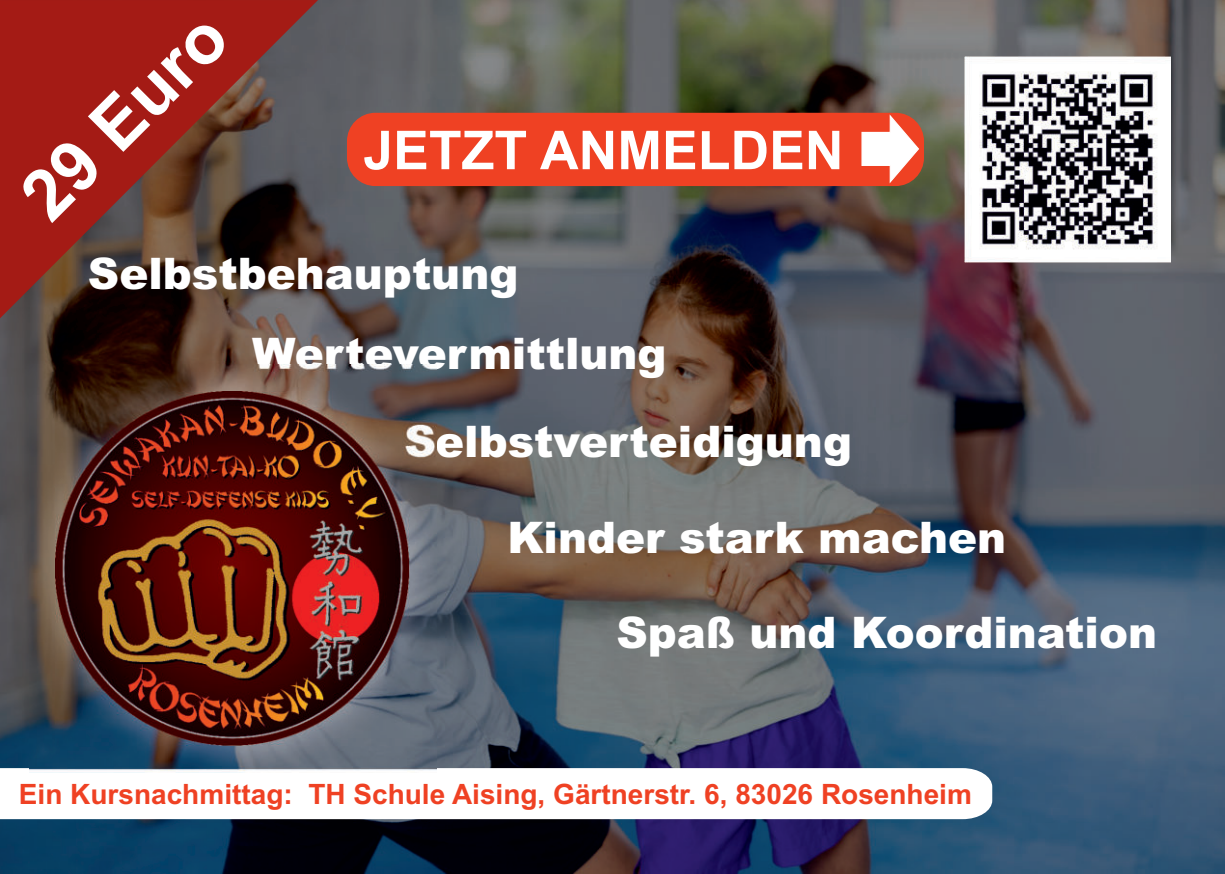
<style>
.page{position:relative;width:1225px;height:874px;background:#fff}
.page>*{position:absolute;margin:0;border:0;box-sizing:border-box;transform-origin:0 0}
.t1{font:700 70px "Arial";color:#fff}
.t2{font:700 53.6px "Arial";color:#fff}
.t3{font:900 43.6px/80.4px "Arial";color:#fff}
.t4{font:700 28px "Arial";color:#ef4123}
</style>
<div class="page">
<img style="left:0;top:0;width:1225px;height:873px">
<svg style="left:0;top:767px;width:992px;height:51px"></svg>
<div style="left:347px;top:113px;width:577px;height:73px;background:#ef4123;border-radius:28px"></div>
<svg style="left:861px;top:113px;width:59px;height:72px"></svg>
<img style="left:29px;top:365px;width:407px;height:406px">
<img style="left:56px;top:391px;width:353px;height:354px">
<img style="left:965px;top:56px;width:205px;height:206px">
<svg style="left:0;top:0;width:318px;height:318px;background:#782c25"></svg>
<h1 class="t1" style="left:-1px;top:172px;width:258px;rotate:-45deg">29 Euro</h1>
<p class="t2" style="left:363px;top:112px;width:482px">JETZT ANMELDEN</p>
<p class="t3" style="left:252px;top:231px;width:416px;text-indent:-164px">Selbstbehauptung<br>Wertevermittlung</p>
<p class="t3" style="left:404px;top:399px;width:450px">Selbstverteidigung</p>
<p class="t3" style="left:507px;top:496px;width:500px">Kinder stark machen</p>
<p class="t3" style="left:616px;top:590px;width:542px">Spaß und Koordination</p>
<p class="t4" style="left:19px;top:774px;width:954px">Ein Kursnachmittag: TH Schule Aising, Gärtnerstr. 6, 83026 Rosenheim</p>
</div>
